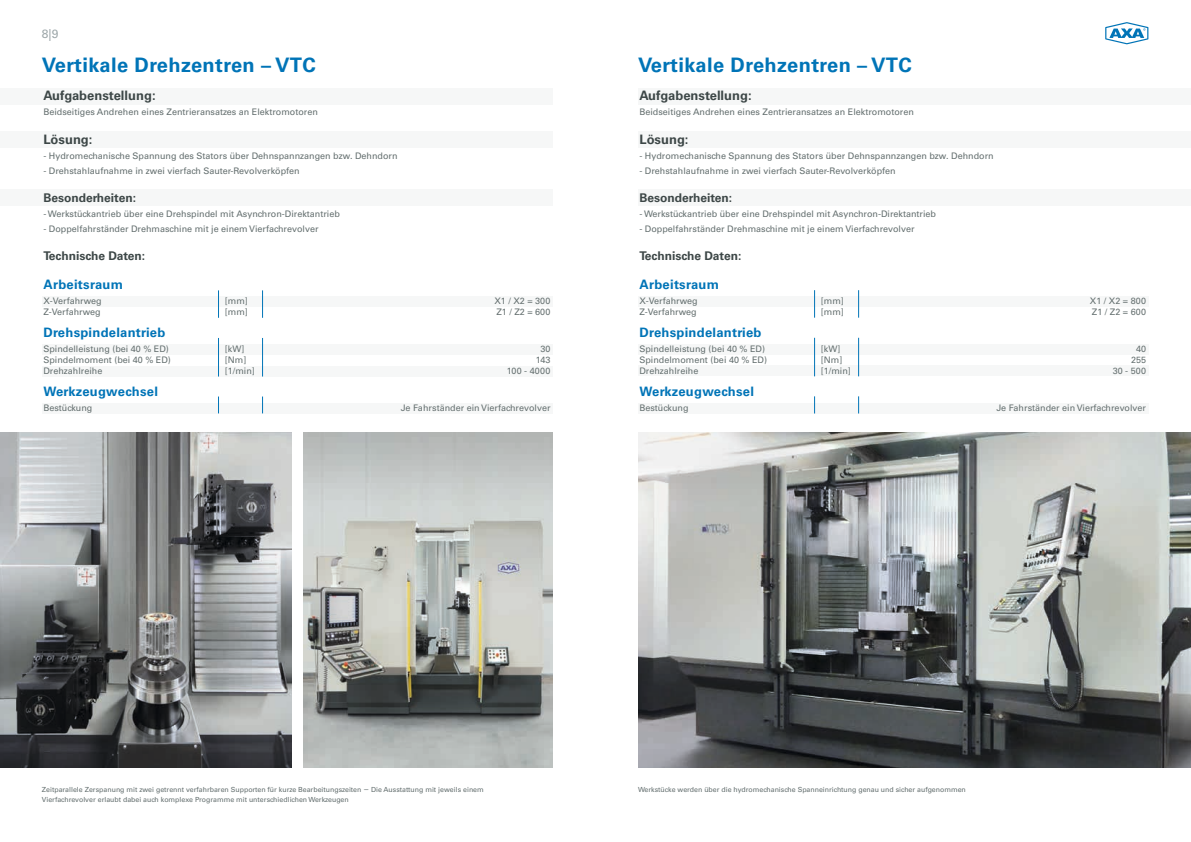
<style>
.page{position:relative;width:1191px;height:842px;background:#fff}
.page>*{position:absolute;margin:0;border:0;box-sizing:border-box;transform-origin:0 0}
.t1{font:700 20px "Univers LT";letter-spacing:.02em;color:#0074b7}
.t2{font:700 13px "Univers LT";letter-spacing:.02em;color:#0074b7}
.t3{font:700 13px "Univers LT";color:#3d4747}
.t4{font:700 12px "Univers LT";color:#3d4747}
.t5{font:12px "Univers LT";color:#9ea8aa}
.t6{font:9px/10.8px "Univers LT";color:#646f6f}
.t7{font:7px/10px "Univers LT";color:#646f6f}
.s1{font-family:"Verdana"}
</style>
<div class="page">
<div style="left:638px;top:296px;width:510px;height:11px;background:#f6f7f7"></div>
<div style="left:42px;top:296px;width:511px;height:11px;background:#f6f7f7"></div>
<div style="left:638px;top:344px;width:510px;height:11px;background:#f6f7f7"></div>
<div style="left:42px;top:344px;width:511px;height:11px;background:#f6f7f7"></div>
<div style="left:638px;top:366px;width:510px;height:10px;background:#f6f7f7"></div>
<div style="left:42px;top:366px;width:511px;height:10px;background:#f6f7f7"></div>
<div style="left:42px;top:403px;width:511px;height:10px;background:#f6f7f7"></div>
<div style="left:638px;top:402px;width:510px;height:11px;background:#f6f7f7"></div>
<svg style="left:814px;top:290px;width:1px;height:28px"></svg>
<svg style="left:218px;top:290px;width:1px;height:28px"></svg>
<hr style="left:814px;top:338px;width:1px;height:38px;background:#0074b7">
<hr style="left:218px;top:338px;width:1px;height:38px;background:#0074b7">
<svg style="left:814px;top:396px;width:1px;height:17px"></svg>
<svg style="left:218px;top:396px;width:1px;height:17px"></svg>
<svg style="left:858px;top:290px;width:1px;height:28px"></svg>
<svg style="left:262px;top:290px;width:1px;height:28px"></svg>
<hr style="left:858px;top:338px;width:1px;height:38px;background:#0074b7">
<hr style="left:262px;top:338px;width:1px;height:38px;background:#0074b7">
<svg style="left:858px;top:396px;width:1px;height:17px"></svg>
<svg style="left:262px;top:396px;width:1px;height:17px"></svg>
<img style="left:0;top:433px;width:292px;height:335px">
<div style="left:0;top:88px;width:553px;height:16px;background:#f6f7f7"></div>
<div style="left:0;top:131px;width:553px;height:17px;background:#f6f7f7"></div>
<div style="left:0;top:189px;width:553px;height:17px;background:#f6f7f7"></div>
<div style="left:638px;top:88px;width:553px;height:17px;background:#f6f7f7"></div>
<div style="left:638px;top:131px;width:553px;height:16px;background:#f6f7f7"></div>
<div style="left:638px;top:189px;width:553px;height:17px;background:#f6f7f7"></div>
<img style="left:303px;top:433px;width:250px;height:335px">
<img style="left:638px;top:433px;width:553px;height:335px">
<svg style="left:1105px;top:22px;width:43px;height:22px"></svg>
<h3 class="t5" style="left:42px;top:27px;width:18px">8|9</h3>
<h1 class="t1" style="left:42px;top:53px;width:275px">Vertikale Drehzentren – VTC</h1>
<h1 class="t1" style="left:638px;top:53px;width:275px">Vertikale Drehzentren – VTC</h1>
<h2 class="t3" style="left:43px;top:88px;width:114px">Aufgabenstellung:</h2>
<p class="t6" style="left:43px;top:107px;width:276px">Beidseitiges Andrehen eines Zentrieransatzes an Elektromotoren</p>
<h2 class="t3" style="left:43px;top:132px;width:51px">Lösung:</h2>
<p class="t6" style="left:43px;top:150px;width:356px">- Hydromechanische Spannung des Stators über Dehnspannzangen bzw. Dehndorn</p>
<p class="t6" style="left:43px;top:165px;width:258px">- Drehstahlaufnahme in zwei vierfach Sauter-Revolverköpfen</p>
<h3 class="t4" style="left:43px;top:191px;width:94px">Besonderheiten:</h3>
<p class="t6" style="left:43px;top:208px;width:298px">- Werkstückantrieb über eine Drehspindel mit Asynchron-Direktantrieb</p>
<p class="t6" style="left:43px;top:223px;width:277px">- Doppelfahrständer Drehmaschine mit je einem Vierfachrevolver</p>
<h2 class="t3" style="left:639px;top:88px;width:114px">Aufgabenstellung:</h2>
<p class="t6" style="left:639px;top:107px;width:276px">Beidseitiges Andrehen eines Zentrieransatzes an Elektromotoren</p>
<h2 class="t3" style="left:639px;top:132px;width:51px">Lösung:</h2>
<p class="t6" style="left:639px;top:150px;width:356px">- Hydromechanische Spannung des Stators über Dehnspannzangen bzw. Dehndorn</p>
<p class="t6" style="left:639px;top:165px;width:258px">- Drehstahlaufnahme in zwei vierfach Sauter-Revolverköpfen</p>
<h3 class="t4" style="left:639px;top:191px;width:94px">Besonderheiten:</h3>
<p class="t6" style="left:639px;top:208px;width:298px">- Werkstückantrieb über eine Drehspindel mit Asynchron-Direktantrieb</p>
<p class="t6" style="left:639px;top:223px;width:277px">- Doppelfahrständer Drehmaschine mit je einem Vierfachrevolver</p>
<h3 class="t4" style="left:43px;top:249px;width:103px">Technische Daten:</h3>
<h3 class="t4" style="left:639px;top:249px;width:103px">Technische Daten:</h3>
<h2 class="t2" style="left:43px;top:277px;width:81px">Arbeitsraum</h2>
<h2 class="t2" style="left:639px;top:277px;width:81px">Arbeitsraum</h2>
<h2 class="t2" style="left:43px;top:325px;width:123px">Drehspindelantrieb</h2>
<h2 class="t2" style="left:639px;top:325px;width:123px">Drehspindelantrieb</h2>
<p class="t6" style="left:639px;top:296px;width:60px">X-Verfahrweg<br>Z-Verfahrweg</p>
<p class="t6" style="left:225px;top:296px;width:24px">[mm] [mm]</p>
<p class="t6" style="left:43px;top:296px;width:60px">X-Verfahrweg<br>Z-Verfahrweg</p>
<p class="t6" style="left:494px;top:296px;width:58px">X1 / X2 = 300<br>Z1 / Z2 = 600</p>
<p class="t6" style="left:821px;top:296px;width:24px">[mm] [mm]</p>
<p class="t6" style="left:1089px;top:296px;width:58px">X1 / X2 = 800<br>Z1 / Z2 = 600</p>
<p class="t6" style="left:639px;top:344px;width:129px">Spindelleistung (bei 40 % ED)<br>Spindelmoment (bei 40 % ED)<br>Drehzahlreihe</p>
<p class="t6" style="left:821px;top:344px;width:31px">[kW] [Nm] [1/min]</p>
<p class="t6" style="left:43px;top:344px;width:129px">Spindelleistung (bei 40 % ED)<br>Spindelmoment (bei 40 % ED)<br>Drehzahlreihe</p>
<p class="t6" style="left:43px;top:402px;width:51px">Bestückung</p>
<p class="t6" style="left:639px;top:402px;width:51px">Bestückung</p>
<p class="t6" style="left:225px;top:344px;width:31px">[kW] [Nm] [1/min]</p>
<p class="t6" style="left:1112px;top:344px;width:35px;text-align:right">40<br>255<br>30 - 500</p>
<p class="t6" style="left:507px;top:344px;width:45px;text-align:right">30<br>143<br>100 - 4000</p>
<p class="t6" style="left:401px;top:402px;width:151px">Je Fahrständer ein Vierfachrevolver</p>
<p class="t6" style="left:996px;top:402px;width:151px">Je Fahrständer ein Vierfachrevolver</p>
<h2 class="t2" style="left:43px;top:383px;width:116px">Werkzeugwechsel</h2>
<h2 class="t2" style="left:639px;top:383px;width:116px">Werkzeugwechsel</h2>
<p class="t7" style="left:42px;top:785px;width:443px">Zeitparallele Zerspanung mit zwei getrennt verfahrbaren Supporten für kurze Bearbeitungszeiten <span class="s1">−</span> Die Ausstattung mit jeweils einem<br>Vierfachrevolver erlaubt dabei auch komplexe Programme mit unterschiedlichen Werkzeugen</p>
<p class="t7" style="left:638px;top:785px;width:329px">Werkstücke werden über die hydromechanische Spanneinrichtung genau und sicher aufgenommen</p>
</div>
